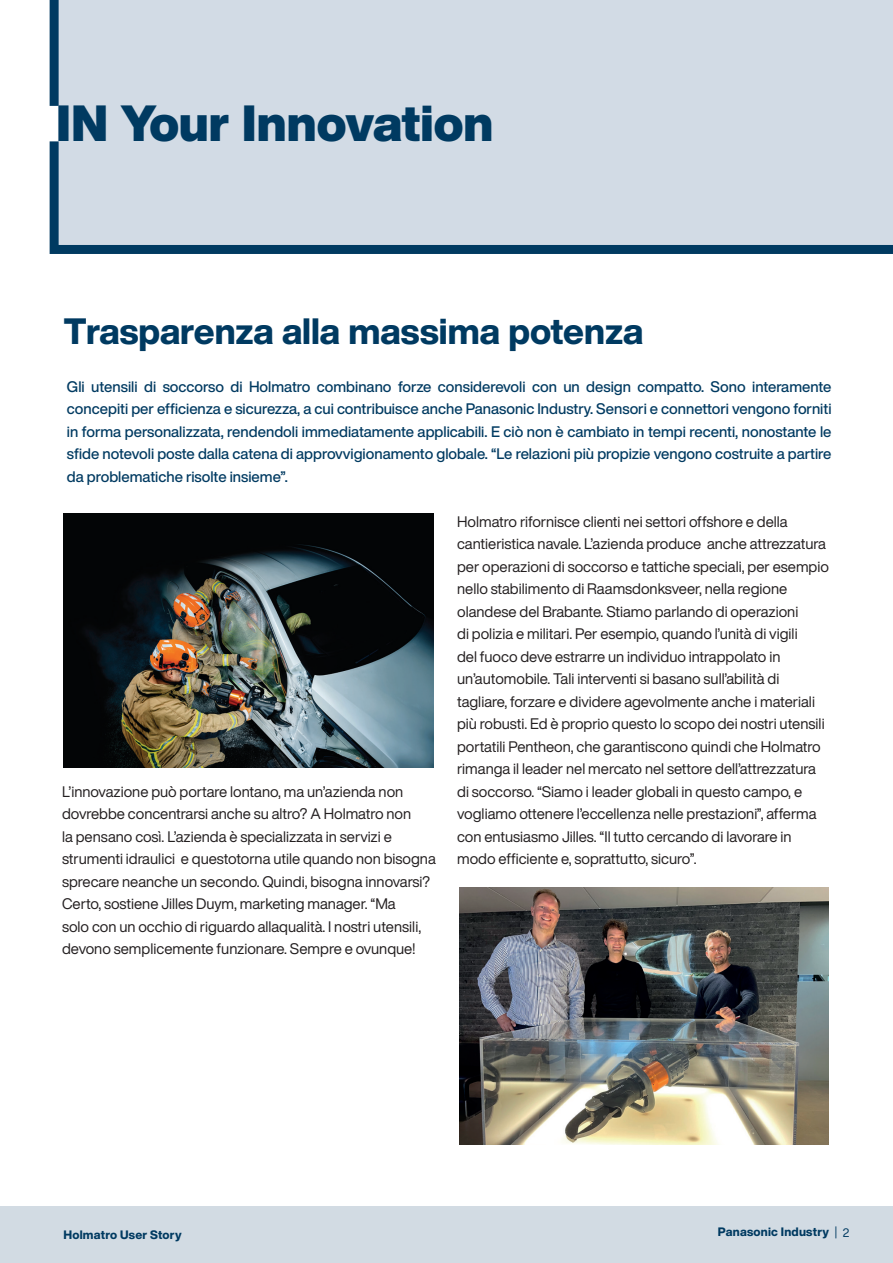
<style>
.page{position:relative;width:893px;height:1263px;background:#fff}
.page>*{position:absolute;margin:0;border:0;box-sizing:border-box;transform-origin:0 0}
.t1{font:900 49.95px "Helvetica Now Display";color:#003a61}
.t2{font:800 36px "Helvetica Now Display";color:#003a61}
.Intro_Text_content{font:15px/22.5px "Helvetica Now Display";color:#231f20}
.Intro_Text_content-2{font:500 15px/22.5px "Helvetica Now Display";color:#003a61;text-align:justify}
.t3{font:800 12px "Helvetica Now Display";letter-spacing:.02em;color:#003a61}
.t4{font:12px "Helvetica Now Display";color:#003a61}
</style>
<div class="page">
<div style="left:0;top:1207px;width:893px;height:56px;background:#d2dbe3"></div>
<img style="left:64px;top:514px;width:370px;height:253px">
<div style="left:49px;top:0;width:844px;height:254px;background:#d2dbe5"></div>
<img style="left:459px;top:887px;width:370px;height:257px">
<p class="t1" style="left:56px;top:90px;width:439px">IN Your Innovation</p>
<p class="t2" style="left:64px;top:307px;width:581px">Trasparenza alla massima potenza</p>
<p class="Intro_Text_content-2" style="left:67px;top:375px;width:766px">Gli utensili di soccorso di Holmatro combinano forze considerevoli con un design compatto. Sono interamente concepiti per efficienza e sicurezza a, cui contribuisce anche Panasonic Industry. Sensori e connettori vengono forniti in forma personalizzata, rendendoli immediatamente applicabili E. ciò non è cambiato in tempi recenti, nonostante le sfide notevoli poste dalla catena di approvvigionamento globale “. Le relazioni più propizie vengono costruite a partire da problematiche risolte insieme .“</p>
<p class="Intro_Text_content" style="left:62px;top:780px;width:375px">’Linnovazione può portare lontano, ma un’azienda non dovrebbe concentrarsi anche su altro? A Holmatro non<br>la pensano così ’L. azienda è specializzata in servizi e strumenti idraulici e questotorna utile quando non bisogna sprecare neanche un secondo. Quindi, bisogna innovarsi?<br>Certo, sostiene Jilles Duym, marketing manager “. Ma<br>solo con un occhio di riguardo allaqualità I. nostri utensili, devono semplicemente funzionare. Sempre e ovunque!</p>
<p class="Intro_Text_content" style="left:457px;top:510px;width:373px">Holmatro rifornisce clienti nei settori offshore e della cantieristica navale ’L. azienda produce anche attrezzatura per operazioni di soccorso e tattiche speciali, per esempio nello stabilimento di Raamsdonksveer, nella regione olandese del Brabante. Stiamo parlando di operazioni<br>di polizia e militari. Per esempio, quando ’lunità di vigili<br>del fuoco deve estrarre un individuo intrappolato in un’automobile. Tali interventi si basano sull’abilità di tagliare, forzare e dividere agevolmente anche i materiali più robusti. Ed è proprio questo lo scopo dei nostri utensili portatili Pentheon, che garantiscono quindi che Holmatro rimanga il leader nel mercato nel settore dell’attrezzatura di soccorso “. Siamo i leader globali in questo campo e, vogliamo ottenere ’leccellenza nelle prestazioni ,” afferma con entusiasmo Jilles “. Il tutto cercando di lavorare in modo efficiente ,e soprattutto, sicuro .“</p>
<p class="t3" style="left:63px;top:1227px;width:120px">Holmatro User Story</p>
<p class="t4" style="left:835px;top:1224px;width:16px">2|</p>
<p class="t3" style="left:718px;top:1224px;width:113px">Panasonic Industry</p>
</div>
